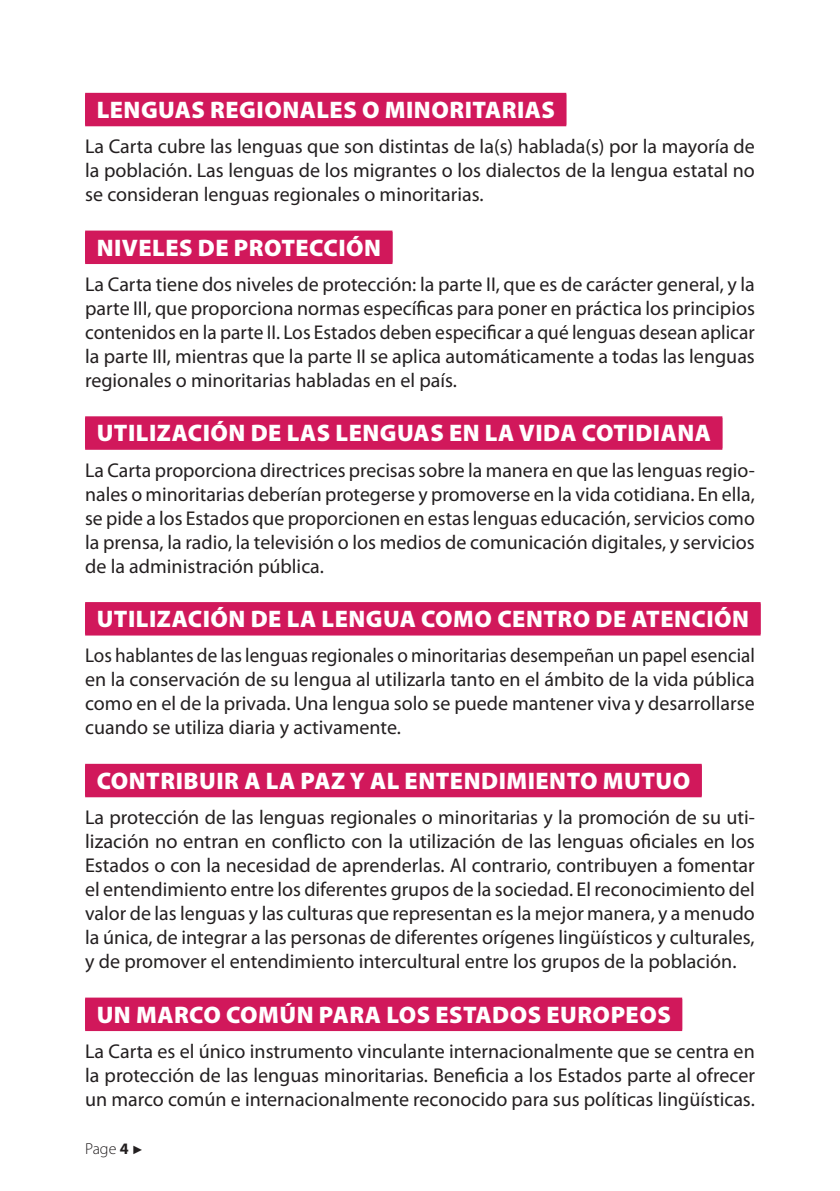
<style>
.page{position:relative;width:840px;height:1191px;background:#fff}
.page>*{position:absolute;margin:0;border:0;box-sizing:border-box;transform-origin:0 0}
.t1{font:900 24px "Myriad Pro";letter-spacing:.02em;color:#fff}
.t2{font:20px/24px "Myriad Pro";color:#231f20;text-align:justify}
.t3{font:20px/24px "Myriad Pro";color:#231f20;text-align:justify;scale:.96 1}
.t4{font:300 16px "Myriad Pro";color:#231f20}
.s1{font-weight:700}
.s2{font-family:"Arial";font-weight:400;font-size:12px}
</style>
<div class="page">
<div style="left:85px;top:94px;width:481px;height:32px;background:#d1185b"></div>
<div style="left:85px;top:93px;width:481px;height:32px;background:#d1185b"></div>
<div style="left:85px;top:232px;width:307px;height:32px;background:#d1185b"></div>
<div style="left:85px;top:230px;width:307px;height:32px;background:#d1185b"></div>
<div style="left:85px;top:418px;width:637px;height:32px;background:#d1185b"></div>
<div style="left:85px;top:416px;width:637px;height:32px;background:#d1185b"></div>
<div style="left:85px;top:603px;width:675px;height:32px;background:#d1185b"></div>
<div style="left:85px;top:602px;width:675px;height:32px;background:#d1185b"></div>
<div style="left:85px;top:765px;width:616px;height:32px;background:#d1185b"></div>
<div style="left:85px;top:764px;width:616px;height:32px;background:#d1185b"></div>
<div style="left:85px;top:999px;width:596px;height:32px;background:#d1185b"></div>
<div style="left:85px;top:997px;width:596px;height:32px;background:#d1185b"></div>
<p class="t1" style="left:97px;top:94px;width:459px">LENGUAS REGIONALES O MINORITARIAS</p>
<p class="t2" style="left:85px;top:134px;width:671px">La Carta cubre las lenguas que son distintas de la(s) hablada(s) por la mayoría de la población. Las lenguas de los migrantes o los dialectos de la lengua estatal no se consideran lenguas regionales o minoritarias.</p>
<p class="t1" style="left:97px;top:231px;width:286px">NIVELES DE PROTECCIÓN</p>
<p class="t2" style="left:85px;top:272px;width:671px">La Carta tiene dos niveles de protección: la parte II, que es de carácter general, y la parte III, que proporciona normas específicas para poner en práctica los principios contenidos en la parte II. Los Estados deben especificar a qué lenguas desean aplicar la parte III, mientras que la parte II se aplica automáticamente a todas las lenguas regionales o minoritarias habladas en el país.</p>
<p class="t1" style="left:97px;top:417px;width:615px">UTILIZACIÓN DE LAS LENGUAS EN LA VIDA COTIDIANA</p>
<p class="t2" style="left:85px;top:457px;width:670px">La Carta proporciona directrices precisas sobre la manera en que las lenguas regio&shy;nales o minoritarias deberían protegerse y promoverse en la vida cotidiana. En ella, se pide a los Estados que proporcionen en estas lenguas educación, servicios como la prensa, la radio, la televisión o los medios de comunicación digitales, y servicios de la administración pública.</p>
<p class="t1" style="left:97px;top:603px;width:653px">UTILIZACIÓN DE LA LENGUA COMO CENTRO DE ATENCIÓN</p>
<p class="t3" style="left:85px;top:643px;width:698px">Los hablantes de las lenguas regionales o minoritarias desempeñan un papel esencial en la conservación de su lengua al utilizarla tanto en el ámbito de la vida pública como en el de la privada. Una lengua solo se puede mantener viva y desarrollarse cuando se utiliza diaria y activamente.</p>
<p class="t1" style="left:97px;top:764px;width:595px">CONTRIBUIR A LA PAZ Y AL ENTENDIMIENTO MUTUO</p>
<p class="t2" style="left:85px;top:805px;width:671px">La protección de las lenguas regionales o minoritarias y la promoción de su uti&shy;lización no entran en conflicto con la utilización de las lenguas oficiales en los Estados o con la necesidad de aprenderlas. Al contrario, contribuyen a fomentar el entendimiento entre los diferentes grupos de la sociedad. El reconocimiento del valor de las lenguas y las culturas que representan es la mejor manera, y a menudo la única, de integrar a las personas de diferentes orígenes lingüísticos y culturales, y de promover el entendimiento intercultural entre los grupos de la población.</p>
<p class="t1" style="left:97px;top:998px;width:575px">UN MARCO COMÚN PARA LOS ESTADOS EUROPEOS</p>
<p class="t2" style="left:85px;top:1038px;width:671px">La Carta es el único instrumento vinculante internacionalmente que se centra en la protección de las lenguas minoritarias. Beneficia a los Estados parte al ofrecer un marco común e internacionalmente reconocido para sus políticas lingüísticas.</p>
<p class="t4" style="left:85px;top:1139px;width:60px">Page <span class="s1">4</span> <span class="s2">►</span></p>
</div>
